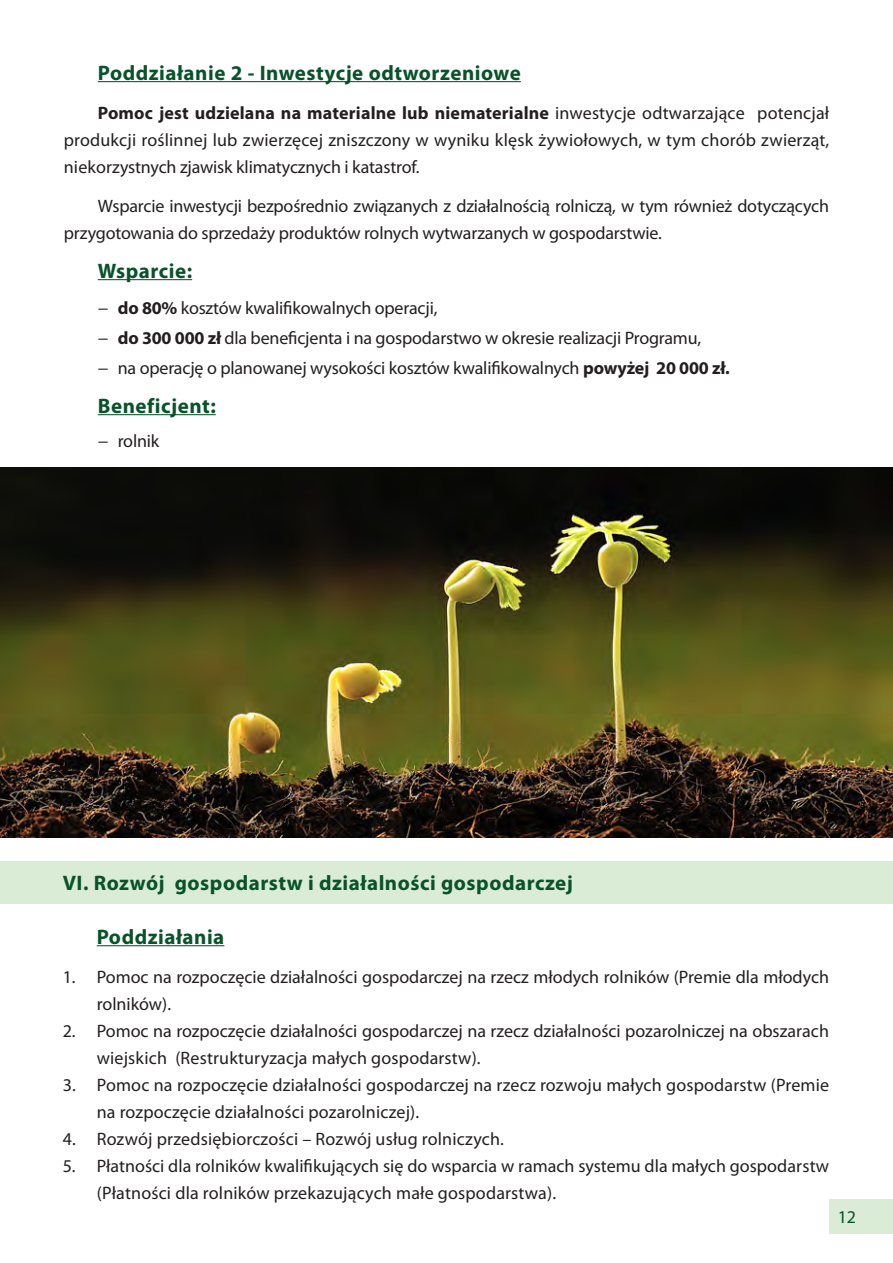
<style>
.page{position:relative;width:893px;height:1263px;background:#fff}
.page>*{position:absolute;margin:0;border:0;box-sizing:border-box;transform-origin:0 0}
.Styl_akapitowy_2{font:700 21px "Myriad Pro";letter-spacing:.025em;color:#08532a}
.Styl_akapitowy_2-2{font:18px/27px "Myriad Pro";letter-spacing:-.01em;color:#231f20;text-align:justify}
.Paragraph_Style_1{font:18px/27px "Myriad Pro";color:#231f20}
.t1{font:18px "Myriad Pro";color:#08532a}
.s1{font-weight:700}
</style>
<div class="page">
<hr style="left:98px;top:81px;width:423px;height:1px;background:#08532a">
<hr style="left:98px;top:279px;width:94px;height:1px;background:#08532a">
<hr style="left:98px;top:414px;width:118px;height:1px;background:#08532a">
<div style="left:0;top:861px;width:893px;height:42px;background:#daebd6"></div>
<div style="left:829px;top:1199px;width:64px;height:34px;background:#daebd6"></div>
<hr style="left:97px;top:945px;width:127px;height:1px;background:#08532a">
<img style="left:0;top:468px;width:893px;height:370px">
<p class="Styl_akapitowy_2" style="left:98px;top:59px;width:425px">Poddziałanie 2 - Inwestycje odtworzeniowe</p>
<p class="Styl_akapitowy_2-2" style="left:64px;top:99px;width:767px;text-indent:34px"><span class="s1">Pomoc jest udzielana na materialne lub niematerialne</span> inwestycje odtwarzające potencjał produkcji roślinnej lub zwierzęcej zniszczony w wyniku klęsk żywiołowych, w tym chorób zwierząt, niekorzystnych zjawisk klimatycznych i katastrof.</p>
<p class="Styl_akapitowy_2-2" style="left:64px;top:192px;width:767px;text-indent:34px">Wsparcie inwestycji bezpośrednio związanych z działalnością rolniczą, w tym również dotyczących przygotowania do sprzedaży produktów rolnych wytwarzanych w gospodarstwie.</p>
<p class="Styl_akapitowy_2" style="left:98px;top:257px;width:96px">Wsparcie:</p>
<p class="Styl_akapitowy_2-2" style="left:98px;top:294px;width:341px">− <span class="s1">do 80%</span> kosztów kwalifikowalnych operacji,</p>
<p class="Styl_akapitowy_2-2" style="left:98px;top:324px;width:605px">− <span class="s1">do 300 000 zł</span> dla beneficjenta i na gospodarstwo w okresie realizacji Programu,</p>
<p class="Styl_akapitowy_2-2" style="left:98px;top:354px;width:634px">− na operację o planowanej wysokości kosztów kwalifikowalnych <span class="s1">powyżej 20 000 zł.</span></p>
<p class="Styl_akapitowy_2" style="left:98px;top:392px;width:119px">Beneficjent:</p>
<p class="Styl_akapitowy_2-2" style="left:98px;top:427px;width:63px">− rolnik</p>
<p class="Styl_akapitowy_2" style="left:63px;top:869px;width:512px">VI. Rozwój gospodarstw i działalności gospodarczej</p>
<p class="Styl_akapitowy_2" style="left:97px;top:923px;width:129px">Poddziałania</p>
<p class="Paragraph_Style_1" style="left:97px;top:963px;width:734px;text-indent:-34px">1. Pomoc na rozpoczęcie działalności gospodarczej na rzecz młodych rolników (Premie dla młodych rolników).</p>
<p class="Paragraph_Style_1" style="left:97px;top:1017px;width:734px;text-indent:-34px">2. Pomoc na rozpoczęcie działalności gospodarczej na rzecz działalności pozarolniczej na obszarach wiejskich (Restrukturyzacja małych gospodarstw).</p>
<p class="Paragraph_Style_1" style="left:97px;top:1071px;width:734px;text-indent:-34px">3. Pomoc na rozpoczęcie działalności gospodarczej na rzecz rozwoju małych gospodarstw (Premie na rozpoczęcie działalności pozarolniczej).</p>
<p class="Paragraph_Style_1" style="left:63px;top:1125px;width:443px">4. Rozwój przedsiębiorczości – Rozwój usług rolniczych.</p>
<p class="Paragraph_Style_1" style="left:97px;top:1152px;width:734px;text-indent:-34px">5. Płatności dla rolników kwalifikujących się do wsparcia w ramach systemu dla małych gospodarstw (Płatności dla rolników przekazujących małe gospodarstwa).</p>
<p class="t1" style="left:838px;top:1206px;width:20px">12</p>
</div>
